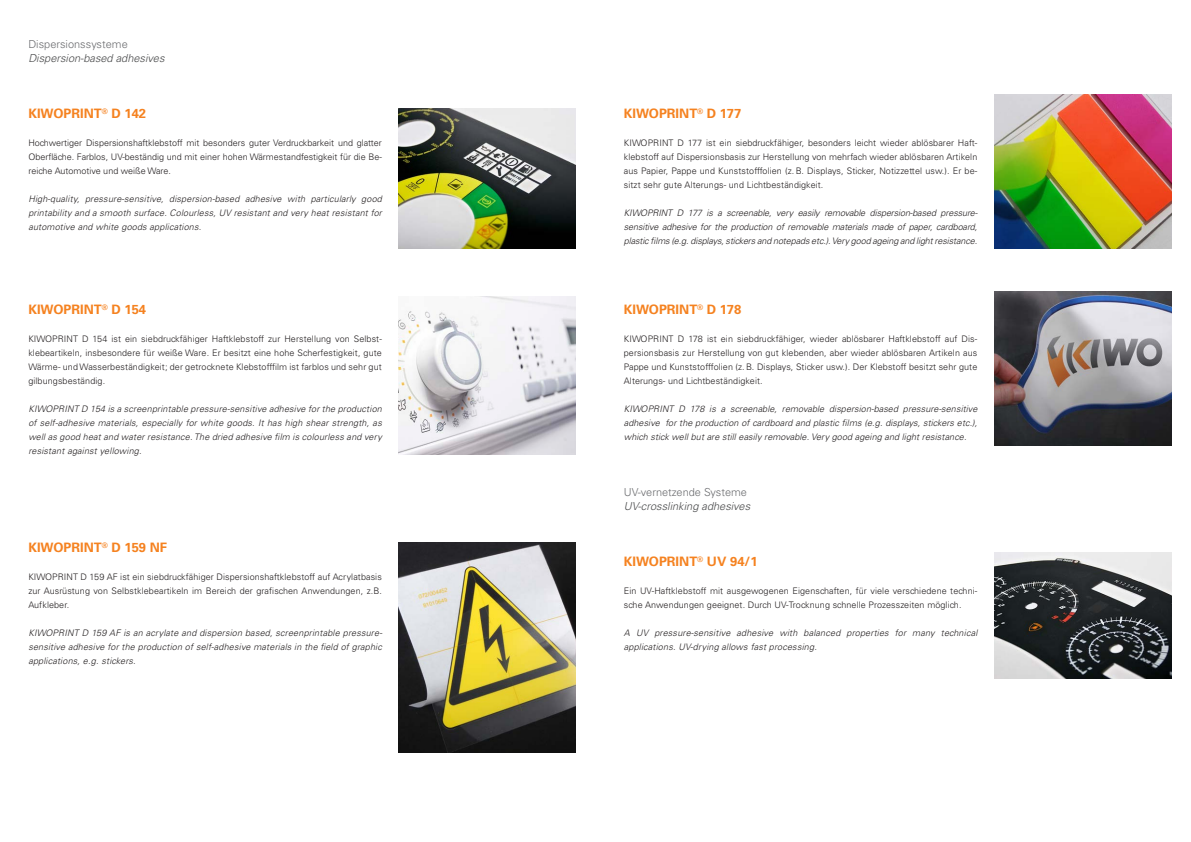
<style>
.page{position:relative;width:1191px;height:842px;background:#fff}
.page>*{position:absolute;margin:0;border:0;box-sizing:border-box;transform-origin:0 0}
.t1{font:700 13px "Univers LT Std";color:#f58220}
.t2{font:italic 300 11px "Univers LT Std";color:#4b4c4d}
.t3{font:300 11px "Univers LT Std";color:#6c6d70}
.t4{font:300 9px/14px "Univers LT Std";letter-spacing:.01em;color:#231f20;text-align:justify}
.t5{font:italic 300 9px/14px "Univers LT Std";letter-spacing:.02em;color:#231f20;text-align:justify}
</style>
<div class="page">
<img style="left:399px;top:542px;width:176px;height:210px">
<img style="left:399px;top:296px;width:176px;height:158px">
<img style="left:399px;top:108px;width:176px;height:140px">
<img style="left:994px;top:95px;width:177px;height:154px">
<img style="left:994px;top:291px;width:177px;height:154px">
<img style="left:994px;top:553px;width:177px;height:126px">
<p class="t3" style="left:28px;top:37px;width:101px">Dispersionssysteme</p>
<p class="t2" style="left:28px;top:51px;width:138px">Dispersion-based adhesives</p>
<h1 class="t1" style="left:28px;top:106px;width:119px">KIWOPRINT<sup>®</sup> D 142</h1>
<p class="t4" style="left:28px;top:136px;width:355px">Hochwertiger Dispersionshaftklebstoff mit besonders guter Verdruckbarkeit und glatter Oberfläche. Farblos, UV-beständig und mit einer hohen Wärmestandfestigkeit für die Be&shy;reiche Automotive und weiße Ware.</p>
<p class="t5" style="left:28px;top:192px;width:355px">High-quality, pressure-sensitive, dispersion-based adhesive with particularly good printability and a smooth surface. Colourless, UV resistant and very heat resistant for automotive and white goods applications.</p>
<h1 class="t1" style="left:28px;top:302px;width:119px">KIWOPRINT<sup>®</sup> D 154</h1>
<p class="t4" style="left:28px;top:332px;width:355px">KIWOPRINT D 154 ist ein siebdruckfähiger Haftklebstoff zur Herstellung von Selbst&shy;klebeartikeln, insbesondere für weiße Ware. Er besitzt eine hohe Scherfestigkeit, gute Wärme- und Wasserbeständigkeit; der getrocknete Klebstofffilm ist farblos und sehr gut gilbungsbeständig.</p>
<p class="t5" style="left:28px;top:402px;width:355px">KIWOPRINT D 154 is a screenprintable pressure-sensitive adhesive for the production of self-adhesive materials, especially for white goods. It has high shear strength, as well as good heat and water resistance. The dried adhesive film is colourless and very resistant against yellowing.</p>
<h1 class="t1" style="left:28px;top:540px;width:140px">KIWOPRINT<sup>®</sup> D 159 NF</h1>
<p class="t4" style="left:28px;top:570px;width:355px">KIWOPRINT D 159 AF ist ein siebdruckfähiger Dispersionshaftklebstoff auf Acrylatbasis zur Ausrüstung von Selbstklebeartikeln im Bereich der grafischen Anwendungen, z.B.<br>Aufkleber.</p>
<p class="t5" style="left:28px;top:626px;width:355px">KIWOPRINT D 159 AF is an acrylate and dispersion based, screenprintable pressure&shy;sensitive adhesive for the production of self-adhesive materials in the field of graphic applications, e.g. stickers.</p>
<h1 class="t1" style="left:624px;top:106px;width:119px">KIWOPRINT<sup>®</sup> D 177</h1>
<p class="t4" style="left:624px;top:136px;width:355px">KIWOPRINT D 177 ist ein siebdruckfähiger, besonders leicht wieder ablösbarer Haft&shy;klebstoff auf Dispersionsbasis zur Herstellung von mehrfach wieder ablösbaren Artikeln aus Papier, Pappe und Kunststofffolien (z.B. Displays, Sticker, Notizzettel usw.). Er be&shy;sitzt sehr gute Alterungs- und Lichtbeständigkeit.</p>
<p class="t5" style="left:624px;top:206px;width:355px">KIWOPRINT D 177 is a screenable, very easily removable dispersion-based pressure&shy;sensitive adhesive for the production of removable materials made of paper, cardboard, plastic films (e.g. displays, stickers and notepads etc.). Very good ageing and light resistance.</p>
<h1 class="t1" style="left:624px;top:302px;width:119px">KIWOPRINT<sup>®</sup> D 178</h1>
<p class="t4" style="left:624px;top:332px;width:355px">KIWOPRINT D 178 ist ein siebdruckfähiger, wieder ablösbarer Haftklebstoff auf Dis&shy;persionsbasis zur Herstellung von gut klebenden, aber wieder ablösbaren Artikeln aus Pappe und Kunststofffolien (z.B. Displays, Sticker usw.). Der Klebstoff besitzt sehr gute Alterungs- und Lichtbeständigkeit.</p>
<p class="t5" style="left:624px;top:402px;width:355px">KIWOPRINT D 178 is a screenable, removable dispersion-based pressure-sensitive adhesive for the production of cardboard and plastic films (e.g. displays, stickers etc.), which stick well but are still easily removable. Very good ageing and light resistance.</p>
<p class="t3" style="left:624px;top:485px;width:125px">UV-vernetzende Systeme</p>
<p class="t2" style="left:624px;top:499px;width:128px">UV-crosslinking adhesives</p>
<h1 class="t1" style="left:624px;top:554px;width:135px">KIWOPRINT<sup>®</sup> UV 94/1</h1>
<p class="t4" style="left:624px;top:584px;width:355px">Ein UV-Haftklebstoff mit ausgewogenen Eigenschaften, für viele verschiedene techni&shy;sche Anwendungen geeignet. Durch UV-Trocknung schnelle Prozesszeiten möglich.</p>
<p class="t5" style="left:624px;top:626px;width:355px">A UV pressure-sensitive adhesive with balanced properties for many technical applications. UV-drying allows fast processing.</p>
</div>
